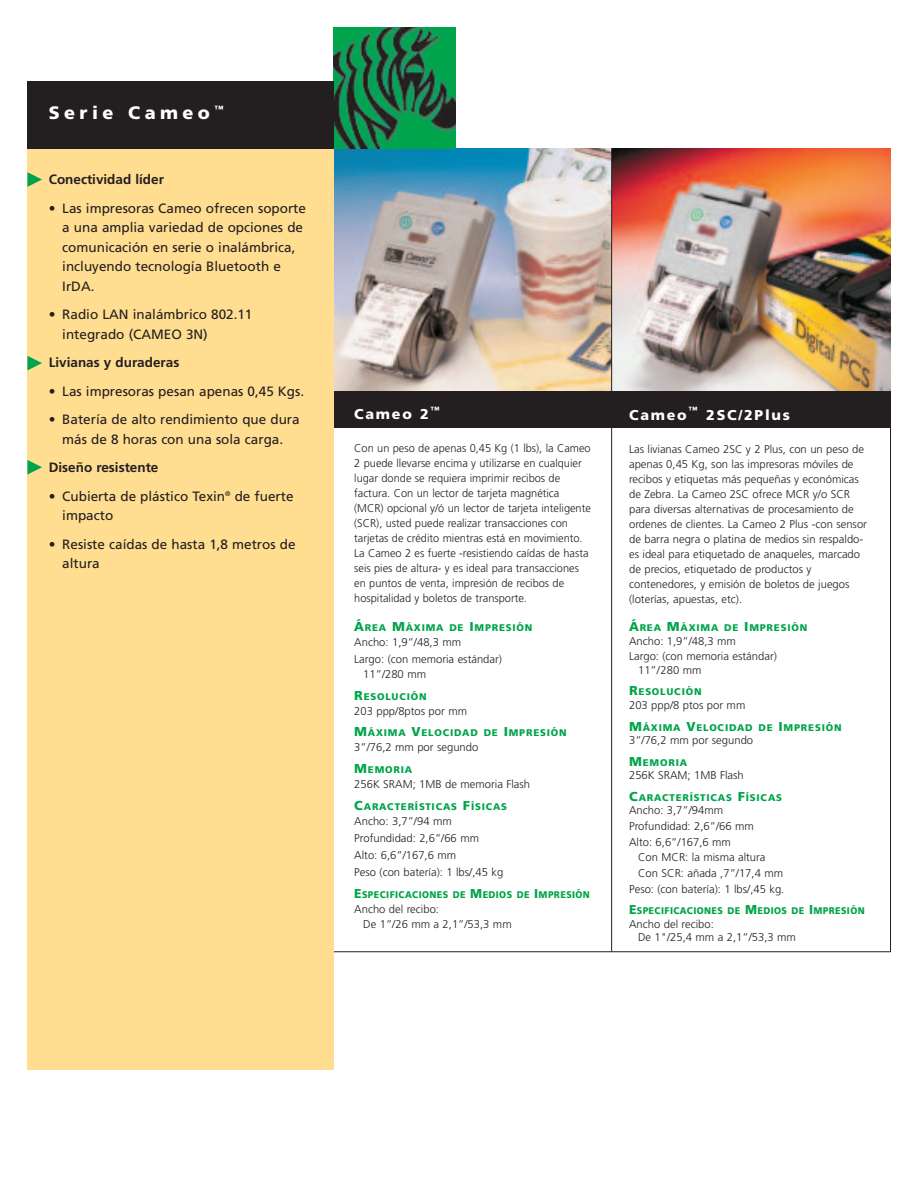
<style>
.page{position:relative;width:918px;height:1188px;background:#fff}
.page>*{position:absolute;margin:0;border:0;box-sizing:border-box;transform-origin:0 0}
.t1{font:900 18px "Frutiger";letter-spacing:.245em;color:#fff}
.t2{font:900 14.25px "Frutiger";letter-spacing:.12em;color:#fff}
.t3{font:13.5px/19.5px "Frutiger";color:#231f20}
.t4{font:700 13.5px "Frutiger";color:#231f20}
.t5{font:300 11.25px/15px "Frutiger";color:#231f20}
.t6{font:10.2px "Frutiger Blk 75";letter-spacing:.08em;color:#00a44a}
.t7{font:10.2px "Frutiger Blk 75";letter-spacing:.04em;color:#00a44a;scale:.93 1}
.s1{font-size:13.5px}
</style>
<div class="page">
<hr style="left:333px;top:951px;width:558px;height:1px;background:#231f20">
<img style="left:612px;top:148px;width:279px;height:244px">
<img style="left:334px;top:148px;width:277px;height:244px">
<hr style="left:611px;top:148px;width:1px;height:804px;background:#231f20">
<div style="left:334px;top:392px;width:557px;height:36px;background:#231f20"></div>
<img style="left:334px;top:27px;width:121px;height:121px">
<div style="left:27px;top:138px;width:307px;height:932px;background:#ffdd91"></div>
<div style="left:27px;top:81px;width:306px;height:67px;background:#231f20"></div>
<svg style="left:27px;top:172px;width:15px;height:15px"></svg>
<svg style="left:27px;top:356px;width:15px;height:14px"></svg>
<svg style="left:27px;top:460px;width:15px;height:15px"></svg>
<hr style="left:890px;top:392px;width:1px;height:560px;background:#231f20">
<h1 class="t1" style="left:49px;top:105px;width:176px">Serie Cameo <sup>™</sup></h1>
<p class="t4" style="left:49px;top:174px;width:117px">Conectividad líder</p>
<p class="t3" style="left:62px;top:200px;width:245px;text-indent:-14px">• Las impresoras Cameo ofrecen soporte a una amplia variedad de opciones de comunicación en serie o inalámbrica, incluyendo tecnología Bluetooth e<br>IrDA.</p>
<p class="t3" style="left:62px;top:306px;width:192px;text-indent:-14px">• Radio LAN inalámbrico 802.11 integrado (CAMEO 3N)</p>
<p class="t4" style="left:49px;top:357px;width:132px">Livianas y duraderas</p>
<p class="t3" style="left:49px;top:382px;width:257px">• Las impresoras pesan apenas 0,45 Kgs.</p>
<p class="t3" style="left:49px;top:411px;width:252px;text-align:center">• Batería de alto rendimiento que dura más de 8 horas con una sola carga.</p>
<p class="t4" style="left:49px;top:462px;width:111px">Diseño resistente</p>
<p class="t3" style="left:62px;top:487px;width:233px;text-indent:-13px">• Cubierta de plástico Texin<sup>®</sup> de fuerte impacto</p>
<p class="t3" style="left:62px;top:535px;width:235px;text-indent:-14px">• Resiste caídas de hasta 1,8 metros de altura</p>
<p class="t2" style="left:354px;top:409px;width:87px">Cameo 2<sup>™</sup></p>
<p class="t5" style="left:354px;top:442px;width:238px">Con un peso de apenas 0,45 Kg (1 lbs), la Cameo 2 puede llevarse encima y utilizarse en cualquier lugar donde se requiera imprimir recibos de factura. Con un lector de tarjeta magnética (MCR) opcional y/ó un lector de tarjeta inteligente (SCR), usted puede realizar transacciones con tarjetas de crédito mientras está en movimiento.<br>La Cameo 2 es fuerte -resistiendo caídas de hasta seis pies de altura- y es ideal para transacciones en puntos de venta, impresión de recibos de hospitalidad y boletos de transporte.</p>
<p class="t6" style="left:354px;top:623px;width:180px"><span class="s1">Á</span>REA <span class="s1">M</span>ÁXIMA DE <span class="s1">I</span>MPRESIÓN</p>
<p class="t5" style="left:354px;top:634px;width:149px;line-height:17.1px">Ancho: 1,9”/48,3 mm<br>Largo: (con memoria estándar)</p>
<p class="t5" style="left:363px;top:667px;width:64px">11”/280 mm</p>
<p class="t6" style="left:354px;top:692px;width:74px"><span class="s1">R</span>ESOLUCIÓN</p>
<p class="t5" style="left:354px;top:704px;width:114px">203 ppp/8ptos por mm</p>
<p class="t6" style="left:354px;top:729px;width:214px"><span class="s1">M</span>ÁXIMA <span class="s1">V</span>ELOCIDAD DE <span class="s1">I</span>MPRESIÓN</p>
<p class="t5" style="left:354px;top:741px;width:126px">3”/76,2 mm por segundo</p>
<p class="t6" style="left:354px;top:766px;width:60px"><span class="s1">M</span>EMORIA</p>
<p class="t5" style="left:354px;top:777px;width:177px">256K SRAM; 1MB de memoria Flash</p>
<p class="t6" style="left:354px;top:802px;width:154px"><span class="s1">C</span>ARACTERÍSTICAS <span class="s1">F</span>ÍSICAS</p>
<p class="t5" style="left:354px;top:813px;width:151px;line-height:17.1px">Ancho: 3,7”/94 mm<br>Profundidad: 2,6”/66 mm<br>Alto: 6,6”/167,6 mm<br>Peso (con batería): 1 lbs/,45 kg</p>
<p class="t7" style="left:354px;top:890px;width:255px"><span class="s1">E</span>SPECIFICACIONES DE <span class="s1">M</span>EDIOS DE <span class="s1">I</span>MPRESIÓN</p>
<p class="t5" style="left:363px;top:902px;width:150px;text-indent:-9px">Ancho del recibo:<br>De 1”/26 mm a 2,1”/53,3 mm</p>
<p class="t2" style="left:629px;top:409px;width:162px">Cameo<sup>™</sup> 2SC/2Plus</p>
<p class="t5" style="left:629px;top:442px;width:239px">Las livianas Cameo 2SC y 2 Plus, con un peso de apenas 0,45 Kg, son las impresoras móviles de recibos y etiquetas más pequeñas y económicas de Zebra. La Cameo 2SC ofrece MCR y/o SCR para diversas alternativas de procesamiento de ordenes de clientes. La Cameo 2 Plus -con sensor de barra negra o platina de medios sin respaldo&shy;es ideal para etiquetado de anaqueles, marcado de precios, etiquetado de productos y contenedores, y emisión de boletos de juegos (loterías, apuestas, etc).</p>
<p class="t6" style="left:629px;top:624px;width:180px"><span class="s1">Á</span>REA <span class="s1">M</span>ÁXIMA DE <span class="s1">I</span>MPRESIÓN</p>
<p class="t5" style="left:629px;top:634px;width:149px;line-height:15.6px">Ancho: 1,9”/48,3 mm<br>Largo: (con memoria estándar)</p>
<p class="t5" style="left:638px;top:663px;width:65px">11”/280 mm</p>
<p class="t6" style="left:629px;top:688px;width:74px"><span class="s1">R</span>ESOLUCIÓN</p>
<p class="t5" style="left:629px;top:698px;width:118px">203 ppp/8 ptos por mm</p>
<p class="t6" style="left:629px;top:723px;width:214px"><span class="s1">M</span>ÁXIMA <span class="s1">V</span>ELOCIDAD DE <span class="s1">I</span>MPRESIÓN</p>
<p class="t5" style="left:629px;top:734px;width:126px">3”/76,2 mm por segundo</p>
<p class="t6" style="left:629px;top:758px;width:60px"><span class="s1">M</span>EMORIA</p>
<p class="t5" style="left:629px;top:769px;width:116px">256K SRAM; 1MB Flash</p>
<p class="t6" style="left:629px;top:794px;width:154px"><span class="s1">C</span>ARACTERÍSTICAS <span class="s1">F</span>ÍSICAS</p>
<p class="t5" style="left:629px;top:804px;width:126px;line-height:15.6px">Ancho: 3,7”/94mm<br>Profundidad: 2,6”/66 mm<br>Alto: 6,6”/167,6 mm</p>
<p class="t5" style="left:638px;top:851px;width:129px">Con MCR: la misma altura</p>
<p class="t5" style="left:638px;top:866px;width:147px">Con SCR: añada ,7”/17,4 mm</p>
<p class="t5" style="left:629px;top:882px;width:157px">Peso: (con batería): 1 lbs/,45 kg.</p>
<p class="t7" style="left:629px;top:907px;width:255px"><span class="s1">E</span>SPECIFICACIONES DE <span class="s1">M</span>EDIOS DE <span class="s1">I</span>MPRESIÓN</p>
<p class="t5" style="left:638px;top:918px;width:159px;line-height:13.5px;text-indent:-9px">Ancho del recibo:<br>De 1"/25,4 mm a 2,1”/53,3 mm</p>
</div>
